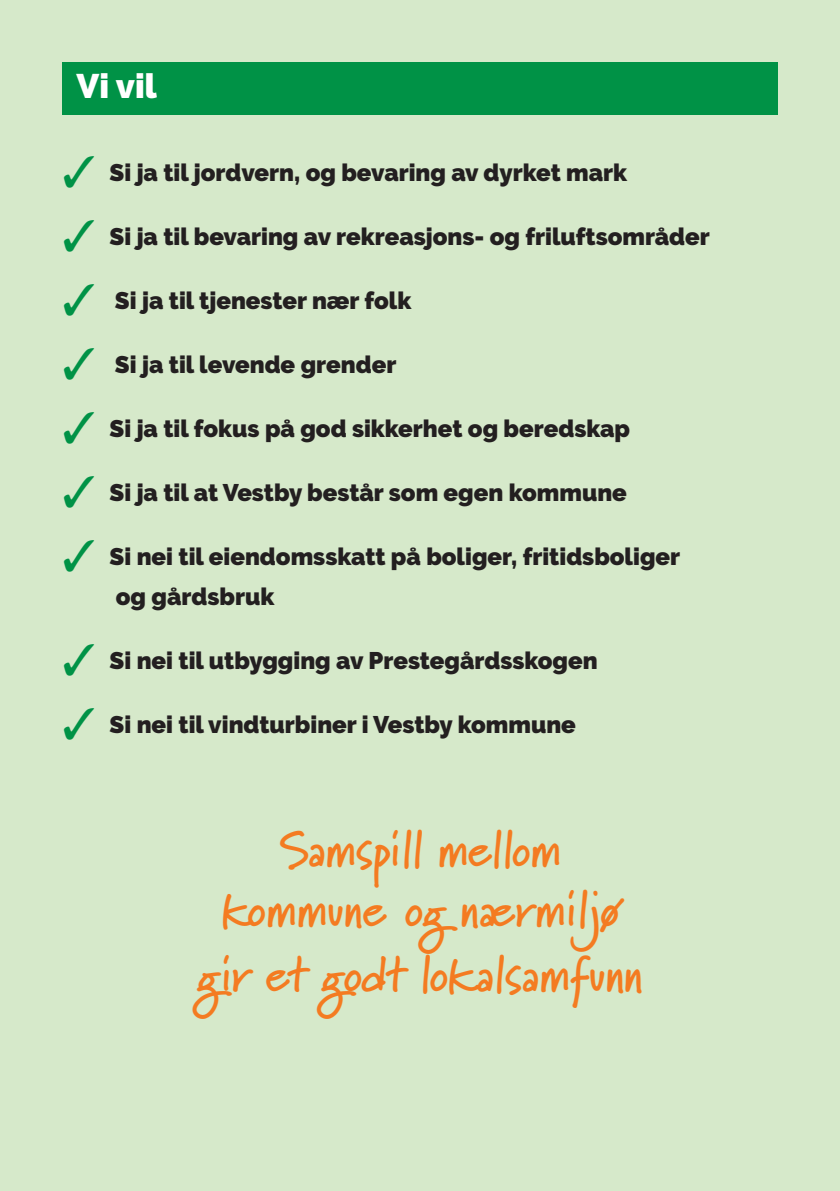
<style>
.page{position:relative;width:840px;height:1191px;background:#fff}
.page>*{position:absolute;margin:0;border:0;box-sizing:border-box;transform-origin:0 0}
.t1{font:700 50px/60px "Marydale";letter-spacing:-.01em;color:#f47b21;text-align:center}
.t2{font:900 34px "Raleway";color:#fff}
.t3{font:900 24px/40px "Raleway";color:#231f20}
.s1{color:#009246}
</style>
<div class="page">
<div style="left:0;top:0;width:839px;height:1191px;background:#d6e9ca"></div>
<div style="left:62px;top:62px;width:715px;height:53px;background:#009246"></div>
<h2 class="t2" style="left:77px;top:67px;width:82px">Vi vil</h2>
<p class="t3" style="left:62px;top:152px;width:566px"><span class="s1">✓</span> Si ja til jordvern, og bevaring av dyrket mark</p>
<p class="t3" style="left:62px;top:216px;width:648px"><span class="s1">✓</span> Si ja til bevaring av rekreasjons- og friluftsområder</p>
<p class="t3" style="left:62px;top:280px;width:350px"><span class="s1">✓</span> Si ja til tjenester nær folk</p>
<p class="t3" style="left:62px;top:344px;width:335px"><span class="s1">✓</span> Si ja til levende grender</p>
<p class="t3" style="left:62px;top:408px;width:569px"><span class="s1">✓</span> Si ja til fokus på god sikkerhet og beredskap</p>
<p class="t3" style="left:62px;top:472px;width:565px"><span class="s1">✓</span> Si ja til at Vestby består som egen kommune</p>
<p class="t3" style="left:116px;top:536px;width:565px;text-indent:-53px"><span class="s1">✓</span> Si nei til eiendomsskatt på boliger, fritidsboliger og gårdsbruk</p>
<p class="t3" style="left:62px;top:640px;width:536px"><span class="s1">✓</span> Si nei til utbygging av Prestegårdsskogen</p>
<p class="t3" style="left:62px;top:704px;width:514px"><span class="s1">✓</span> Si nei til vindturbiner i Vestby kommune</p>
<h1 class="t1" style="left:221px;top:818px;width:399px">Samspill mellom kommune og nærmiljø</h1>
<h1 class="t1" style="left:197px;top:943px;width:447px">gir et godt lokalsamfunn</h1>
</div>
